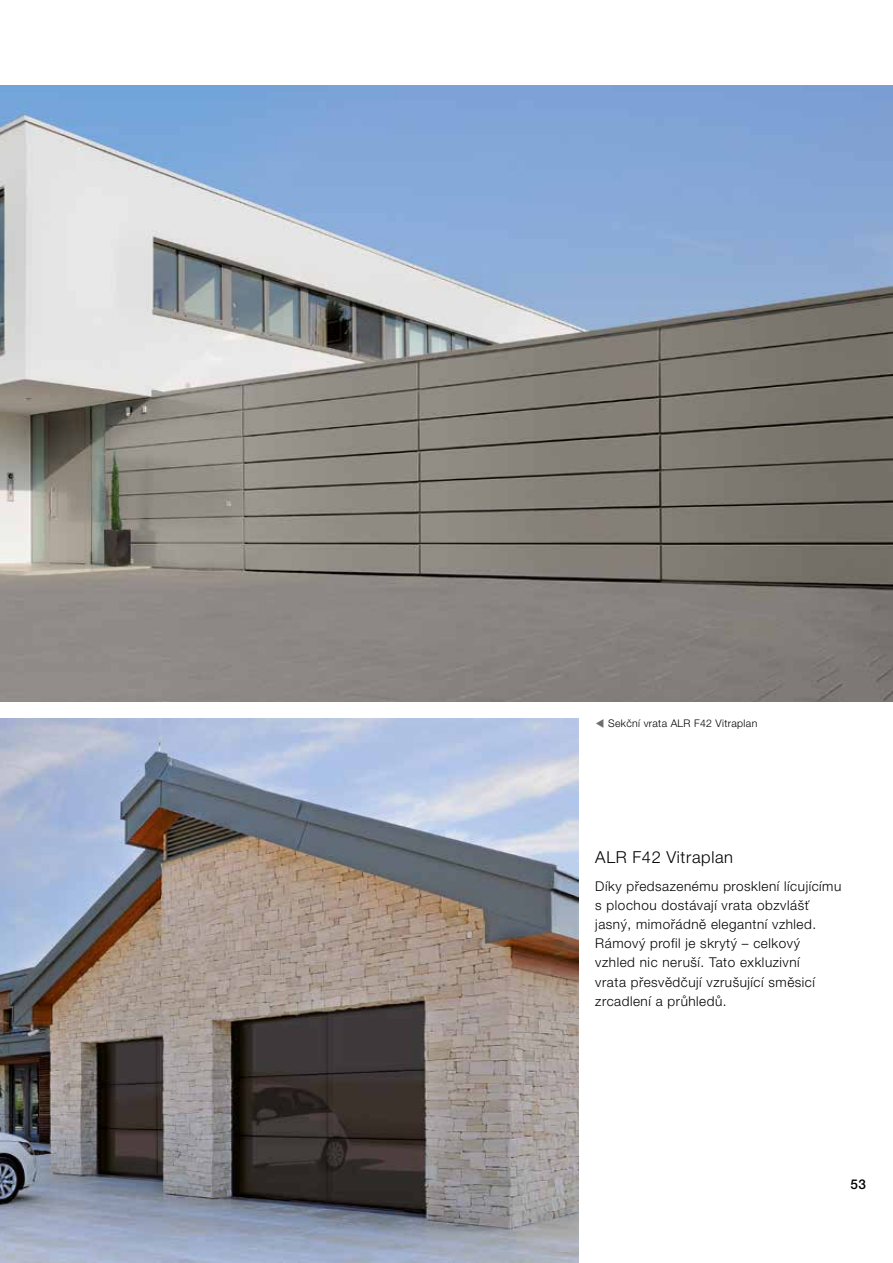
<style>
.page{position:relative;width:893px;height:1263px;background:#fff}
.page>*{position:absolute;margin:0;border:0;box-sizing:border-box;transform-origin:0 0}
.t1{font:300 16.5px "Hoermann Helvetica Neue";letter-spacing:.04em;color:#000}
.t2{font:300 13.5px/19.2px "Hoermann Helvetica Neue";letter-spacing:.04em;color:#000}
.t3{font:500 13.5px "Hoermann Helvetica Neue";color:#000}
.t4{font:300 10.5px "Hoermann Helvetica Neue";letter-spacing:.03em;color:#000}
.s1{color:#6e6e6e}
</style>
<div class="page">
<img style="left:0;top:719px;width:578px;height:544px">
<img style="left:0;top:85px;width:893px;height:617px">
<p class="t4" style="left:595px;top:716px;width:163px"><span class="s1">◀</span> Sekční vrata ALR F42 Vitraplan</p>
<p class="t1" style="left:595px;top:846px;width:139px">ALR F42 Vitraplan</p>
<p class="t2" style="left:595px;top:875px;width:248px">Díky předsazenému prosklení lícujícímu s plochou dostávají vrata obzvlášť jasný, mimořádně elegantní vzhled.<br>Rámový profil je skrytý – celkový vzhled nic neruší. Tato exkluzivní<br>vrata přesvědčují vzrušující směsicí zrcadlení a průhledů.</p>
<p class="t3" style="left:850px;top:1174px;width:17px">53</p>
</div>
